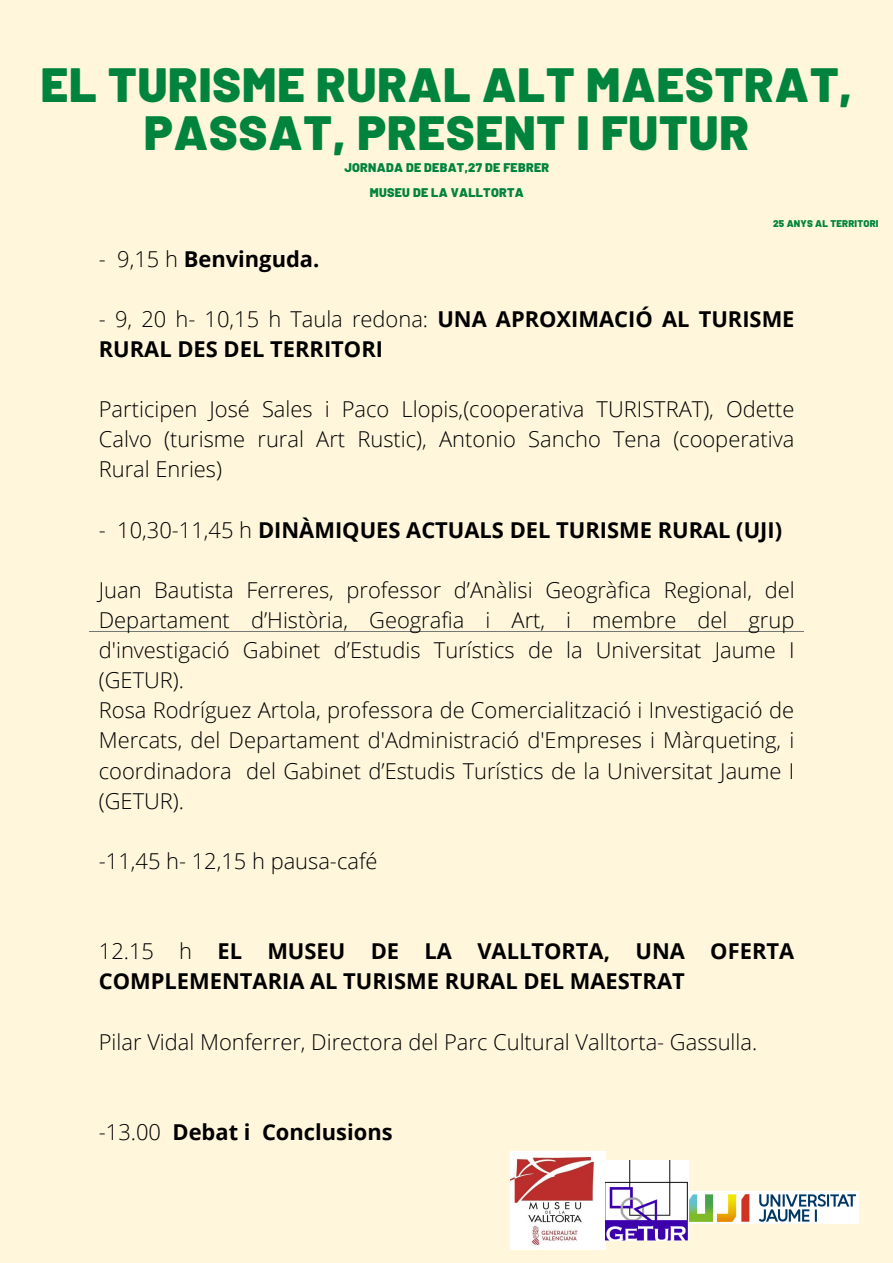
<style>
.page{position:relative;width:893px;height:1263px;background:#fff6db}
.page>*{position:absolute;margin:0;border:0;box-sizing:border-box;transform-origin:0 0}
.t1{font:900 48px/48px "Barlow";letter-spacing:.02em;color:#00843d;text-align:center}
.t2{font:300 21.9px/30.1px "Open Sans";color:#000;text-align:justify}
.t3{font:700 21.9px/30.1px "Open Sans";color:#000}
.t4{font:900 12.6px/25.1px "Barlow";letter-spacing:.02em;color:#00843d;text-align:center}
.t5{font:900 9.75px "Barlow";letter-spacing:.02em;color:#00843d}
.s1{font-weight:300}
</style>
<div class="page">
<hr style="left:89px;top:631px;width:715px;height:1px;background:#777">
<img style="left:510px;top:1151px;width:95px;height:99px">
<img style="left:689px;top:1191px;width:169px;height:32px">
<img style="left:605px;top:1161px;width:83px;height:79px">
<h1 class="t1" style="left:41px;top:59px;width:813px">EL TURISME RURAL ALT MAESTRAT,<br>PASSAT, PRESENT I FUTUR</h1>
<p class="t4" style="left:344px;top:155px;width:206px">JORNADA DE DEBAT,27 DE FEBRER<br>MUSEU DE LA VALLTORTA</p>
<p class="t5" style="left:773px;top:217px;width:107px">25 ANYS AL TERRITORI</p>
<p class="t3" style="left:99px;top:243px;width:222px"><span class="s1">- 9,15 h</span> Benvinguda.</p>
<p class="t3" style="left:99px;top:303px;width:697px"><span class="s1">- 9, 20 h- 10,15 h Taula redona:</span> UNA APROXIMACIÓ AL TURISME<br>RURAL DES DEL TERRITORI</p>
<p class="t2" style="left:99px;top:394px;width:697px">Participen José Sales i Paco Llopis,(cooperativa TURISTRAT), Odette Calvo (turisme rural Art Rustic), Antonio Sancho Tena (cooperativa Rural Enries)</p>
<p class="t3" style="left:99px;top:514px;width:685px"><span class="s1">- 10,30-11,45 h</span> DINÀMIQUES ACTUALS DEL TURISME RURAL (UJI)</p>
<p class="t2" style="left:99px;top:574px;width:697px;text-align:left">Juan Bautista Ferreres, professor d’Anàlisi Geogràfica Regional, del Departament d’Història, Geografia i Art, i membre del grup d'investigació Gabinet d’Estudis Turístics de la Universitat Jaume I (GETUR).<br>Rosa Rodríguez Artola, professora de Comercialització i Investigació de Mercats, del Departament d'Administració d'Empreses i Màrqueting, i coordinadora del Gabinet d’Estudis Turístics de la Universitat Jaume I (GETUR).</p>
<p class="t2" style="left:99px;top:845px;width:280px">-11,45 h- 12,15 h pausa-café</p>
<p class="t3" style="left:99px;top:936px;width:697px"><span class="s1">12.15 h</span> EL MUSEU DE LA VALLTORTA, UNA OFERTA<br>COMPLEMENTARIA AL TURISME RURAL DEL MAESTRAT</p>
<p class="t2" style="left:99px;top:1026px;width:660px">Pilar Vidal Monferrer, Directora del Parc Cultural Valltorta- Gassulla.</p>
<p class="t3" style="left:99px;top:1116px;width:295px"><span class="s1">-13.00</span> Debat i Conclusions</p>
</div>
